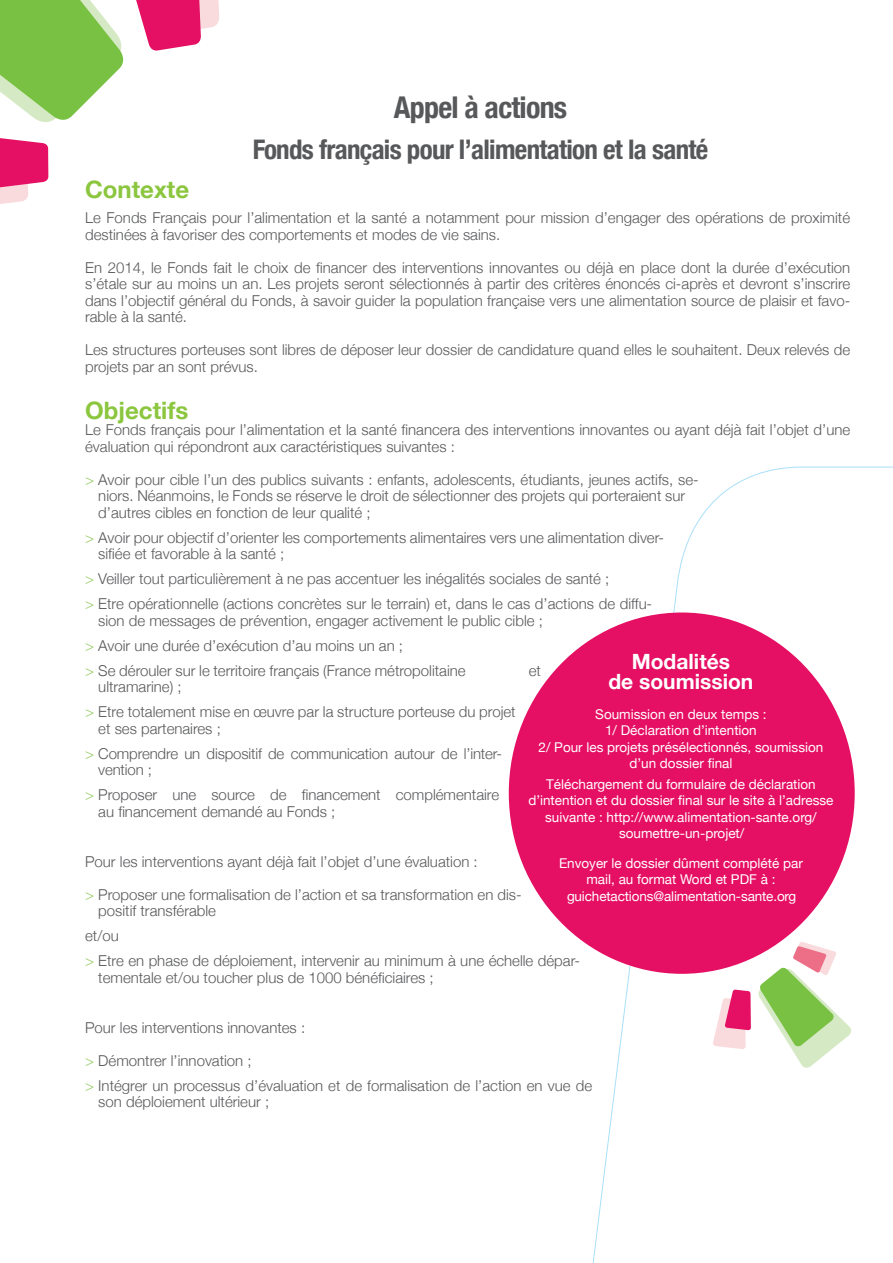
<style>
.page{position:relative;width:893px;height:1263px;background:#fff}
.page>*{position:absolute;margin:0;border:0;box-sizing:border-box;transform-origin:0 0}
.t1{font:700 condensed 30px "Helvetica Neue";letter-spacing:-.025em;color:#57585a}
.t2{font:700 condensed 27px "Helvetica Neue";letter-spacing:-.025em;color:#57585a}
.t3{font:700 24px "Helvetica Neue";color:#8bc63e}
.Texte_rondencadré{font:700 21px "Helvetica Neue";color:#fff}
.t4{font:300 15px/16.5px "Helvetica Neue";color:#57585a}
.Texte_rondencadré-2{font:13.5px/16.5px "Helvetica Neue";color:#fff;text-align:center}
.s1{color:#94cb64}
</style>
<div class="page">
<svg style="left:0;top:0;width:219px;height:122px"></svg>
<svg style="left:0;top:138px;width:48px;height:66px"></svg>
<svg style="left:578px;top:466px;width:315px;height:797px"></svg>
<svg style="left:713px;top:989px;width:38px;height:60px"></svg>
<svg style="left:758px;top:942px;width:94px;height:126px"></svg>
<div style="left:509px;top:612px;width:346px;height:362px;background:#e50f63;border-radius:50%"></div>
<p class="t1" style="left:394px;top:89px;width:175px">Appel à actions</p>
<p class="t2" style="left:253px;top:133px;width:457px">Fonds français pour l’alimentation et la santé</p>
<p class="t3" style="left:85px;top:175px;width:106px">Contexte</p>
<p class="t4" style="left:85px;top:210px;width:766px">Le Fonds Français pour l’alimentation et la santé a notamment pour mission d’engager des opérations de proximité destinées à favoriser des comportements et modes de vie sains.</p>
<p class="t4" style="left:85px;top:259px;width:767px;text-align:justify">En 2014, le Fonds fait le choix de financer des interventions innovantes ou déjà en place dont la durée d’exécution s’étale sur au moins un an. Les projets seront sélectionnés à partir des critères énoncés ci-après et devront s’inscrire dans l’objectif général du Fonds, à savoir guider la population française vers une alimentation source de plaisir et favo&shy;rable à la santé.</p>
<p class="t4" style="left:85px;top:342px;width:766px">Les structures porteuses sont libres de déposer leur dossier de candidature quand elles le souhaitent. Deux relevés de projets par an sont prévus.</p>
<p class="t3" style="left:85px;top:395px;width:105px">Objectifs</p>
<p class="t4" style="left:85px;top:421px;width:767px">Le Fonds français pour l’alimentation et la santé financera des interventions innovantes ou ayant déjà fait l’objet d’une évaluation qui répondront aux caractéristiques suivantes :</p>
<p class="t4" style="left:98px;top:471px;width:602px;text-indent:-13px"><span class="s1">&gt;</span> Avoir pour cible l’un des publics suivants : enfants, adolescents, étudiants, jeunes actifs, se&shy;niors. Néanmoins, le Fonds se réserve le droit de sélectionner des projets qui porteraient sur d’autres cibles en fonction de leur qualité ;</p>
<p class="t4" style="left:98px;top:529px;width:567px;text-indent:-13px"><span class="s1">&gt;</span> Avoir pour objectif d’orienter les comportements alimentaires vers une alimentation diver&shy;sifiée et favorable à la santé ;</p>
<p class="t4" style="left:85px;top:570px;width:526px"><span class="s1">&gt;</span> Veiller tout particulièrement à ne pas accentuer les inégalités sociales de santé ;</p>
<p class="t4" style="left:98px;top:595px;width:555px;text-indent:-13px"><span class="s1">&gt;</span> Etre opérationnelle (actions concrètes sur le terrain) et, dans le cas d’actions de diffu&shy;sion de messages de prévention, engager activement le public cible ;</p>
<p class="t4" style="left:85px;top:637px;width:319px"><span class="s1">&gt;</span> Avoir une durée d’exécution d’au moins un an ;</p>
<p class="t4" style="left:85px;top:662px;width:382px"><span class="s1">&gt;</span> Se dérouler sur le territoire français (France métropolitaine</p>
<p class="t4" style="left:529px;top:662px;width:14px">et</p>
<p class="t4" style="left:98px;top:678px;width:85px">ultramarine) ;</p>
<p class="t4" style="left:98px;top:703px;width:419px;text-indent:-13px"><span class="s1">&gt;</span> Etre totalement mise en œuvre par la structure porteuse du projet et ses partenaires ;</p>
<p class="t4" style="left:98px;top:745px;width:405px;text-indent:-13px"><span class="s1">&gt;</span> Comprendre un dispositif de communication autour de l’inter&shy;vention ;</p>
<p class="t4" style="left:98px;top:786px;width:402px;text-indent:-13px"><span class="s1">&gt;</span> Proposer une source de financement complémentaire au financement demandé au Fonds ;</p>
<p class="t4" style="left:85px;top:853px;width:394px">Pour les interventions ayant déjà fait l’objet d’une évaluation :</p>
<p class="t4" style="left:98px;top:886px;width:425px;text-indent:-13px"><span class="s1">&gt;</span> Proposer une formalisation de l’action et sa transformation en dis&shy;positif transférable</p>
<p class="t4" style="left:85px;top:927px;width:35px">et/ou</p>
<p class="t4" style="left:98px;top:952px;width:483px;text-indent:-13px"><span class="s1">&gt;</span> Etre en phase de déploiement, intervenir au minimum à une échelle dépar&shy;tementale et/ou toucher plus de 1000 bénéficiaires ;</p>
<p class="t4" style="left:85px;top:1019px;width:222px">Pour les interventions innovantes :</p>
<p class="t4" style="left:85px;top:1052px;width:168px"><span class="s1">&gt;</span> Démontrer l’innovation ;</p>
<p class="t4" style="left:98px;top:1077px;width:495px;text-indent:-13px"><span class="s1">&gt;</span> Intégrer un processus d’évaluation et de formalisation de l’action en vue de son déploiement ultérieur ;</p>
<p class="Texte_rondencadré" style="left:632px;top:648px;width:100px">Modalités</p>
<p class="Texte_rondencadré" style="left:608px;top:669px;width:146px">de soumission</p>
<p class="Texte_rondencadré-2" style="left:538px;top:705px;width:286px">Soumission en deux temps :<br>1/ Déclaration d’intention<br>2/ Pour les projets présélectionnés, soumission d’un dossier final</p>
<p class="Texte_rondencadré-2" style="left:528px;top:775px;width:307px">Téléchargement du formulaire de déclaration d’intention et du dossier final sur le site à l’adresse suivante : http://www.alimentation-sante.org/ soumettre-un-projet/</p>
<p class="Texte_rondencadré-2" style="left:559px;top:854px;width:245px">Envoyer le dossier dûment complété par mail, au format Word et PDF à : guichetactions@alimentation-sante.org</p>
</div>
